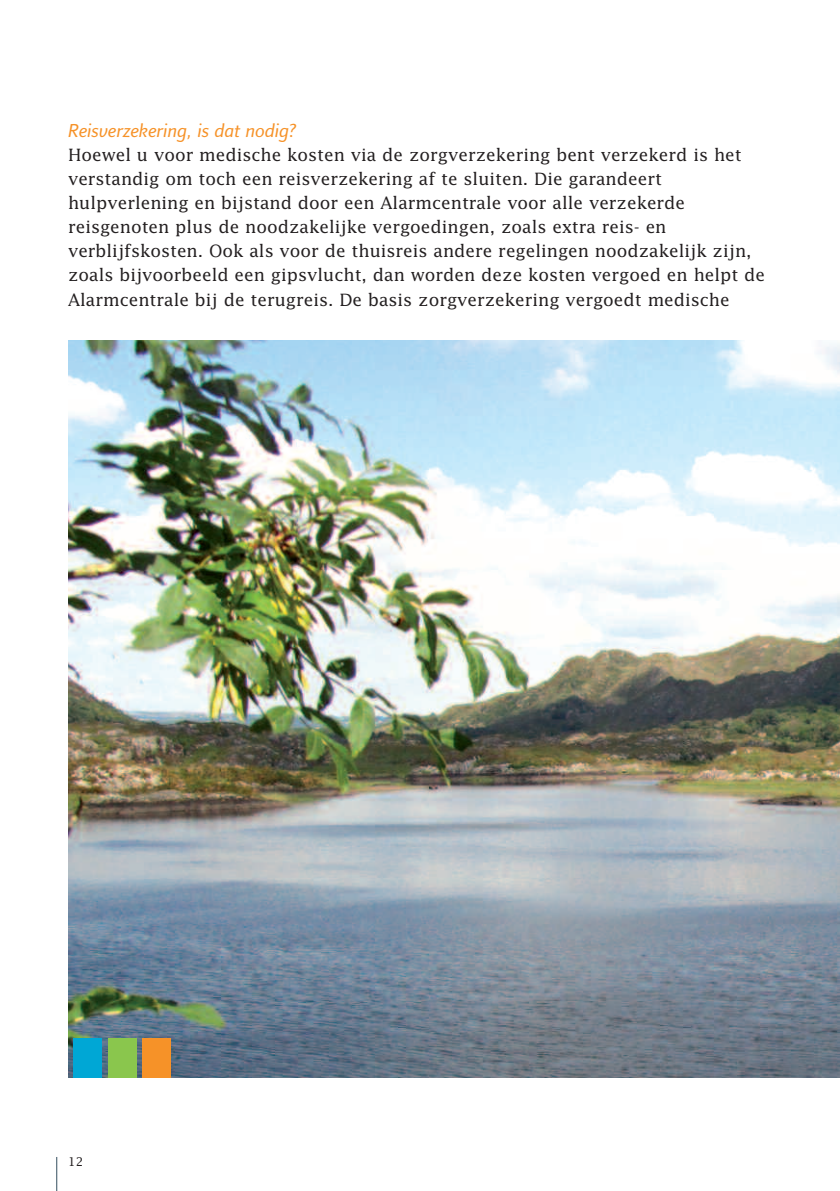
<style>
.page{position:relative;width:840px;height:1191px;background:#fff}
.page>*{position:absolute;margin:0;border:0;box-sizing:border-box;transform-origin:0 0}
.t1{font:italic 19px "Linotype Finnegan";color:#f69228}
.t2{font:17px/24px "Lucida";color:#231f20}
.t3{font:12px "Lucida";color:#231f20}
</style>
<div class="page">
<hr style="left:56px;top:1157px;width:1px;height:34px;background:#344e5e">
<img style="left:68px;top:340px;width:771px;height:737px">
<div style="left:74px;top:1037px;width:28px;height:40px;background:#00a7d5"></div>
<div style="left:108px;top:1037px;width:28px;height:40px;background:#8ac64d"></div>
<div style="left:142px;top:1037px;width:28px;height:40px;background:#f69228"></div>
<p class="t1" style="left:68px;top:124px;width:229px">Reisverzekering, is dat nodig?</p>
<p class="t2" style="left:68px;top:144px;width:698px">Hoewel u voor medische kosten via de zorgverzekering bent verzekerd is het verstandig om toch een reisverzekering af te sluiten. Die garandeert hulpverlening en bijstand door een Alarmcentrale voor alle verzekerde reisgenoten plus de noodzakelijke vergoedingen, zoals extra reis- en verblijfskosten. Ook als voor de thuisreis andere regelingen noodzakelijk zijn, zoals bijvoorbeeld een gipsvlucht, dan worden deze kosten vergoed en helpt de Alarmcentrale bij de terugreis. De basis zorgverzekering vergoedt medische</p>
<p class="t3" style="left:68px;top:1155px;width:17px">12</p>
</div>
